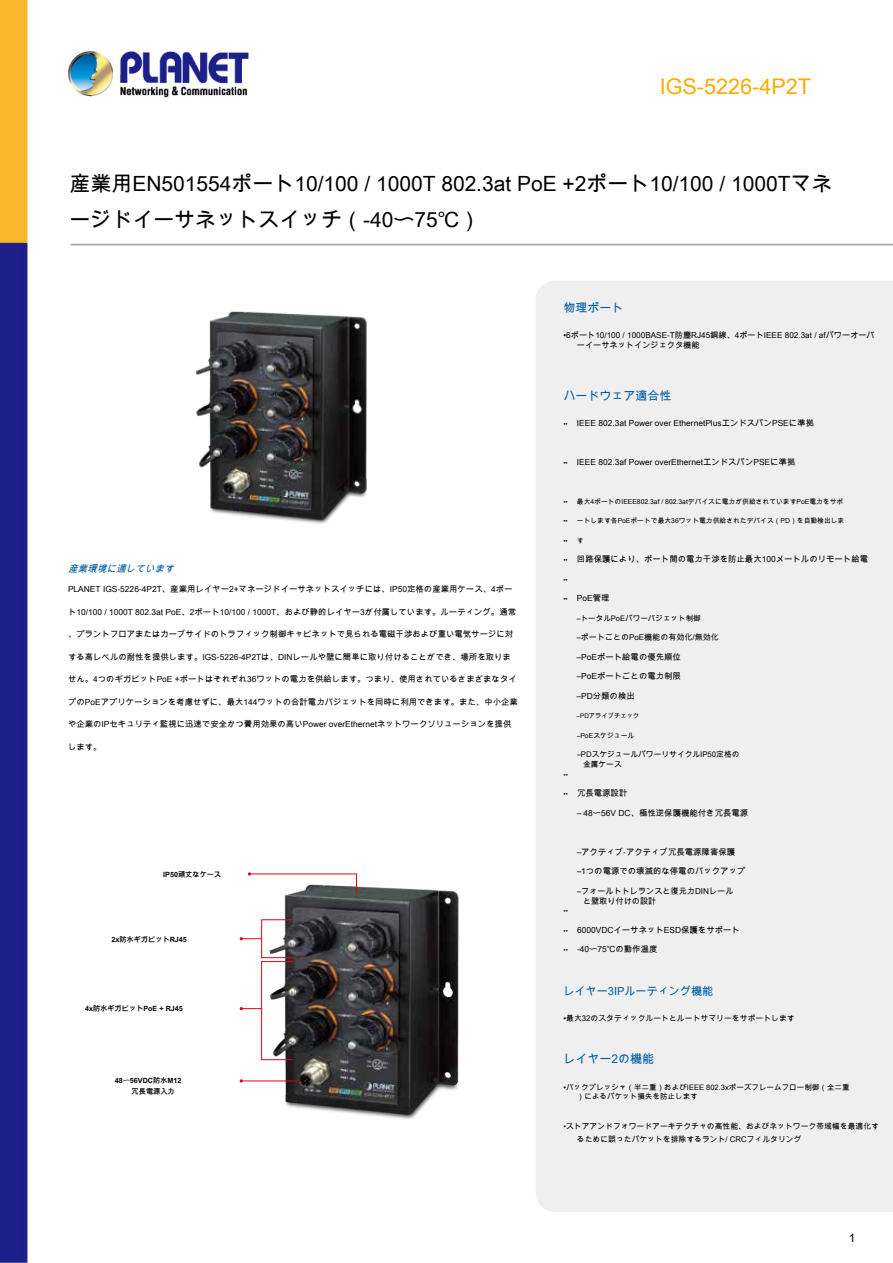
<style>
.page{position:relative;width:893px;height:1263px;background:#fff}
.page>*{position:absolute;margin:0;border:0;box-sizing:border-box;transform-origin:0 0}
.t1{font:21.6px "Arial Unicode MS";color:#f7ac00}
.t2{font:21px/36px "Arial Unicode MS";color:#000}
.t3{font:12px "Arial Unicode MS";color:#005ea6}
.t4{font:12px "Arial Unicode MS";color:#000}
.t5{font:11.1px "Arial Unicode MS";color:#005ea6}
.t6{font:italic 9.6px "Arial Unicode MS";color:#005ea6}
.t7{font:8.4px "Arial Unicode MS";color:#000}
.t8{font:8.1px/9.8px "Arial Unicode MS";color:#000}
.t9{font:7.8px/9.8px "Arial Unicode MS";color:#000}
.t10{font:7.5px/9.8px "Arial Unicode MS";color:#000}
.t11{font:700 7.2px/10.6px "Arial Unicode MS";color:#000}
.t12{font:6.9px "Arial Unicode MS";color:#000}
.t13{font:6.75px "Arial Unicode MS";color:#000}
.t14{font:6.3px "Arial Unicode MS";color:#000}
.s1{font-size:6.3px}
</style>
<div class="page">
<img style="left:0;top:0;width:893px;height:1263px">
<div style="left:536px;top:281px;width:357px;height:931px;background:#efefef"></div>
<img style="left:255px;top:873px;width:236px;height:260px">
<svg style="left:248px;top:872px;width:109px;height:22px"></svg>
<svg style="left:240px;top:937px;width:21px;height:3px"></svg>
<div style="left:261px;top:919px;width:32px;height:39px;border:1px solid #e60013"></div>
<hr style="left:241px;top:1080px;width:56px;height:1px;background:#e60013">
<svg style="left:240px;top:1007px;width:21px;height:3px"></svg>
<div style="left:261px;top:961px;width:32px;height:99px;border:1px solid #e60013"></div>
<img style="left:183px;top:302px;width:213px;height:235px">
<h1 class="t1" style="left:660px;top:71px;width:153px">IGS-5226-4P2T</h1>
<h2 class="t2" style="left:69px;top:165px;width:764px">産業用EN501554ポート10/100 / 1000T 802.3at PoE +2ポート10/100 / 1000Tマネージドイーサネットスイッチ（-40〜75℃）</h2>
<p class="t6" style="left:68px;top:562px;width:111px">産業環境に適しています</p>
<p class="t7" style="left:68px;top:583px;width:446px">PLANET IGS-5226-4P2T、産業用レイヤー2+マネージドイーサネットスイッチには、IP50定格の産業用ケース、4ポー</p>
<p class="t7" style="left:68px;top:606px;width:450px">ト10/100 / 1000T 802.3at PoE、2ポート10/100 / 1000T、および静的レイヤー3が付属しています。ルーティング。通常</p>
<p class="t7" style="left:68px;top:628px;width:447px">、プラントフロアまたはカーブサイドのトラフィック制御キャビネットで見られる電磁干渉および重い電気サージに対</p>
<p class="t7" style="left:68px;top:651px;width:444px">する高レベルの耐性を提供します。IGS-5226-4P2Tは、DINレールや壁に簡単に取り付けることができ、場所を取りま</p>
<p class="t7" style="left:68px;top:673px;width:450px">せん。4つのギガビットPoE +ポートはそれぞれ36ワットの電力を供給します。つまり、使用されているさまざまなタイ</p>
<p class="t7" style="left:68px;top:696px;width:451px">プのPoEアプリケーションを考慮せずに、最大144ワットの合計電力バジェットを同時に利用できます。また、中小企業</p>
<p class="t7" style="left:68px;top:718px;width:445px">や企業のIPセキュリティ監視に迅速で安全かつ費用効果の高いPower overEthernetネットワークソリューションを提供</p>
<p class="t7" style="left:68px;top:741px;width:35px">します。</p>
<p class="t11" style="left:163px;top:868px;width:60px">IP50頑丈なケース</p>
<p class="t11" style="left:111px;top:934px;width:77px">2x防水ギガビットRJ45</p>
<p class="t11" style="left:85px;top:1003px;width:99px">4x防水ギガビットPoE + RJ45</p>
<h3 class="t3" style="left:563px;top:299px;width:61px">物理ポート</h3>
<p class="t8" style="left:577px;top:330px;width:299px;text-indent:-13px">•6ポート10/100 / 1000BASE-T防塵RJ45銅線、4ポートIEEE 802.3at / afパワーオーバーイーサネットインジェクタ機能</p>
<h3 class="t3" style="left:563px;top:387px;width:109px">ハードウェア適合性</h3>
<p class="t7" style="left:563px;top:417px;width:252px"><span class="s1">••</span> IEEE 802.3at Power over EthernetPlusエンドスパンPSEに準拠</p>
<p class="t7" style="left:577px;top:456px;width:220px">IEEE 802.3af Power overEthernetエンドスパンPSEに準拠</p>
<p class="t13" style="left:577px;top:497px;width:268px">最大4ポートのIEEE802.3af / 802.3atデバイスに電力が供給されていますPoE電力をサポ</p>
<p class="t13" style="left:577px;top:516px;width:269px">ートします各PoEポートで最大36ワット電力供給されたデバイス（PD）を自動検出しま</p>
<p class="t13" style="left:577px;top:536px;width:8px">す</p>
<p class="t7" style="left:577px;top:553px;width:293px">回路保護により、ポート間の電力干渉を防止最大100メートルのリモート給電</p>
<p class="t7" style="left:577px;top:592px;width:34px">PoE管理</p>
<p class="t10" style="left:577px;top:613px;width:125px">–トータルPoEパワーバジェット制御</p>
<p class="t8" style="left:577px;top:632px;width:143px">–ポートごとのPoE機能の有効化/無効化</p>
<p class="t7" style="left:577px;top:651px;width:106px">–PoEポート給電の優先順位</p>
<p class="t7" style="left:577px;top:670px;width:106px">–PoEポートごとの電力制限</p>
<p class="t7" style="left:577px;top:690px;width:59px">–PD分類の検出</p>
<p class="t14" style="left:577px;top:712px;width:64px">–PDアライブチェック</p>
<p class="t12" style="left:577px;top:730px;width:59px">–PoEスケジュール</p>
<p class="t9" style="left:583px;top:749px;width:158px;text-indent:-6px">–PDスケジュールパワーリサイクルIP50定格の金属ケース</p>
<p class="t7" style="left:577px;top:787px;width:52px">冗長電源設計</p>
<p class="t7" style="left:577px;top:807px;width:173px">– 48〜56V DC、極性逆保護機能付き冗長電源</p>
<p class="t7" style="left:577px;top:846px;width:160px">–アクティブ-アクティブ冗長電源障害保護</p>
<p class="t7" style="left:577px;top:865px;width:170px">–1つの電源での壊滅的な停電のバックアップ</p>
<p class="t8" style="left:583px;top:886px;width:152px;text-indent:-6px">–フォールトトレランスと復元力DINレールと壁取り付けの設計</p>
<p class="t7" style="left:577px;top:924px;width:164px">6000VDCイーサネットESD保護をサポート</p>
<p class="t7" style="left:577px;top:943px;width:82px">-40〜75℃の動作温度</p>
<p class="t14" style="left:563px;top:458px;width:6px">••</p>
<p class="t14" style="left:563px;top:497px;width:6px">••</p>
<p class="t14" style="left:563px;top:517px;width:6px">••</p>
<p class="t14" style="left:563px;top:536px;width:6px">••</p>
<p class="t14" style="left:563px;top:556px;width:6px">••</p>
<p class="t14" style="left:563px;top:575px;width:6px">••</p>
<p class="t14" style="left:563px;top:595px;width:6px">••</p>
<p class="t14" style="left:563px;top:770px;width:6px">••</p>
<p class="t14" style="left:563px;top:790px;width:6px">••</p>
<p class="t14" style="left:563px;top:907px;width:6px">••</p>
<p class="t14" style="left:563px;top:926px;width:6px">••</p>
<p class="t14" style="left:563px;top:946px;width:6px">••</p>
<h3 class="t5" style="left:563px;top:983px;width:151px">レイヤー3IPルーティング機能</h3>
<p class="t9" style="left:563px;top:1013px;width:233px">•最大32のスタティックルートとルートサマリーをサポートします</p>
<h3 class="t3" style="left:563px;top:1050px;width:92px">レイヤー2の機能</h3>
<p class="t11" style="left:132px;top:1075px;width:51px;text-indent:-17px">48〜56VDC防水M12冗長電源入力</p>
<p class="t10" style="left:577px;top:1082px;width:274px;text-indent:-13px">•バックプレッシャ（半二重）およびIEEE 802.3xポーズフレームフロー制御（全二重）によるパケット損失を防止します</p>
<p class="t9" style="left:577px;top:1119px;width:304px;line-height:13px;text-indent:-13px">•ストアアンドフォワードアーキテクチャの高性能、およびネットワーク帯域幅を最適化するために誤ったパケットを排除するラント/ CRCフィルタリング</p>
<h3 class="t4" style="left:849px;top:1229px;width:8px">1</h3>
</div>
